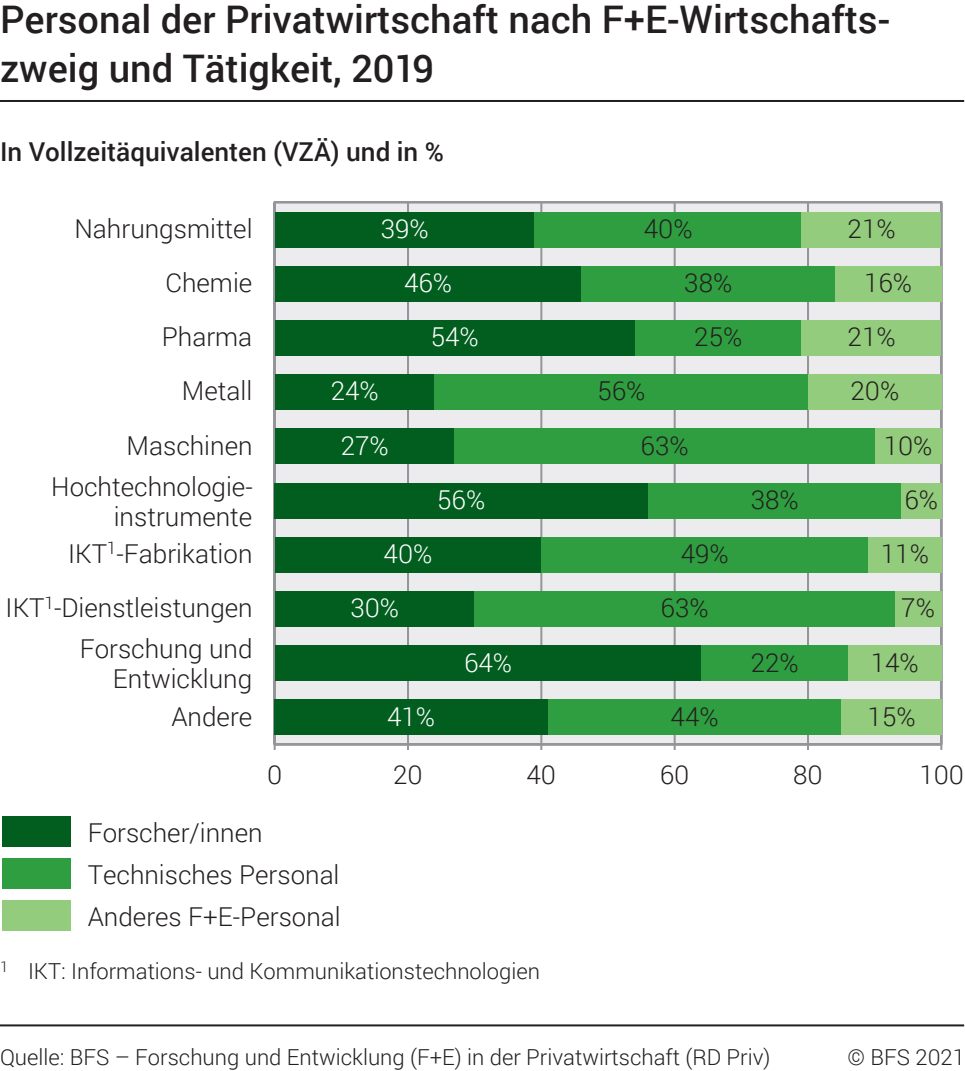
<style>
.page{position:relative;width:965px;height:1071px;background:#fff}
.page>*{position:absolute;margin:0;border:0;box-sizing:border-box;transform-origin:0 0}
.t1{font:500 38px/49.6px "Roboto";color:#231f20}
.t2{font:300 26px/54px "Roboto";color:#231f20;text-align:right}
.t3{font:500 26px "Roboto";color:#231f20}
.t4{font:300 26px "Roboto";color:#fff}
.t5{font:300 22px "Roboto";color:#231f20}
</style>
<div class="page">
<svg style="left:273px;top:201px;width:669px;height:549px;background:#e0e5e2"></svg>
<hr style="left:407px;top:202px;width:2px;height:542px;background:#939598">
<hr style="left:540px;top:202px;width:2px;height:542px;background:#939598">
<hr style="left:673px;top:202px;width:2px;height:542px;background:#939598">
<hr style="left:806px;top:202px;width:2px;height:542px;background:#939598">
<hr style="left:939px;top:202px;width:2px;height:542px;background:#939598">
<hr style="left:274px;top:743px;width:666px;height:2px;background:#939598">
<hr style="left:273px;top:202px;width:2px;height:542px;background:#939598">
<div style="left:274px;top:212px;width:260px;height:35px;background:#025e1f"></div>
<div style="left:534px;top:212px;width:267px;height:35px;background:#2f9e40"></div>
<div style="left:801px;top:212px;width:139px;height:35px;background:#93cc7c"></div>
<div style="left:274px;top:266px;width:307px;height:35px;background:#025e1f"></div>
<div style="left:581px;top:266px;width:253px;height:35px;background:#2f9e40"></div>
<div style="left:834px;top:266px;width:106px;height:35px;background:#93cc7c"></div>
<div style="left:274px;top:320px;width:360px;height:35px;background:#025e1f"></div>
<div style="left:634px;top:320px;width:167px;height:35px;background:#2f9e40"></div>
<div style="left:801px;top:320px;width:139px;height:35px;background:#93cc7c"></div>
<div style="left:274px;top:374px;width:160px;height:35px;background:#025e1f"></div>
<div style="left:434px;top:374px;width:373px;height:35px;background:#2f9e40"></div>
<div style="left:807px;top:374px;width:133px;height:35px;background:#93cc7c"></div>
<div style="left:274px;top:428px;width:180px;height:35px;background:#025e1f"></div>
<div style="left:454px;top:428px;width:420px;height:35px;background:#2f9e40"></div>
<div style="left:874px;top:428px;width:66px;height:35px;background:#93cc7c"></div>
<div style="left:274px;top:482px;width:373px;height:36px;background:#025e1f"></div>
<div style="left:647px;top:482px;width:253px;height:36px;background:#2f9e40"></div>
<div style="left:900px;top:482px;width:40px;height:36px;background:#93cc7c"></div>
<div style="left:274px;top:536px;width:267px;height:36px;background:#025e1f"></div>
<div style="left:541px;top:536px;width:326px;height:36px;background:#2f9e40"></div>
<div style="left:867px;top:536px;width:73px;height:36px;background:#93cc7c"></div>
<div style="left:274px;top:590px;width:200px;height:36px;background:#025e1f"></div>
<div style="left:474px;top:590px;width:420px;height:36px;background:#2f9e40"></div>
<div style="left:894px;top:590px;width:46px;height:36px;background:#93cc7c"></div>
<div style="left:274px;top:645px;width:427px;height:35px;background:#025e1f"></div>
<div style="left:701px;top:645px;width:146px;height:35px;background:#2f9e40"></div>
<div style="left:847px;top:645px;width:93px;height:35px;background:#93cc7c"></div>
<div style="left:274px;top:699px;width:274px;height:35px;background:#025e1f"></div>
<div style="left:548px;top:699px;width:292px;height:35px;background:#2f9e40"></div>
<div style="left:840px;top:699px;width:100px;height:35px;background:#93cc7c"></div>
<div style="left:2px;top:816px;width:68px;height:30px;background:#025e1f"></div>
<div style="left:2px;top:858px;width:68px;height:30px;background:#2f9e40"></div>
<div style="left:2px;top:900px;width:68px;height:30px;background:#93cc7c"></div>
<hr style="left:0;top:100px;width:963px;height:2px;background:#231f20">
<hr style="left:0;top:1023px;width:963px;height:2px;background:#231f20">
<h1 class="t1" style="left:0;top:-7px;width:891px">Personal der Privatwirtschaft nach F+E-Wirtschafts&shy;zweig und Tätigkeit, 2019</h1>
<p class="t3" style="left:0;top:133px;width:445px">In Vollzeitäquivalenten (VZÄ) und in %</p>
<p class="t2" style="left:74px;top:201px;width:179px">Nahrungsmittel<br>Chemie<br>Pharma<br>Metall<br>Maschinen</p>
<p class="t2" style="left:51px;top:470px;width:203px;line-height:30px">Hochtechnologie&shy;instrumente</p>
<p class="t2" style="left:6px;top:525px;width:248px">IKT<sup>1</sup>-Fabrikation<br>IKT<sup>1</sup>-Dienstleistungen</p>
<p class="t2" style="left:80px;top:633px;width:174px;line-height:30px">Forschung und<br>Entwicklung</p>
<p class="t2" style="left:171px;top:688px;width:82px">Andere</p>
<p class="t4" style="left:380px;top:210px;width:50px">39%</p>
<p class="t2" style="left:643px;top:201px;width:50px">40%</p>
<p class="t2" style="left:847px;top:201px;width:50px">21%</p>
<p class="t4" style="left:404px;top:264px;width:50px">46%</p>
<p class="t2" style="left:684px;top:255px;width:50px">38%</p>
<p class="t2" style="left:863px;top:255px;width:50px">16%</p>
<p class="t4" style="left:430px;top:319px;width:50px">54%</p>
<p class="t2" style="left:694px;top:309px;width:50px">25%</p>
<p class="t2" style="left:847px;top:309px;width:50px">21%</p>
<p class="t4" style="left:330px;top:373px;width:50px">24%</p>
<p class="t2" style="left:597px;top:363px;width:50px">56%</p>
<p class="t2" style="left:850px;top:363px;width:50px">20%</p>
<p class="t4" style="left:340px;top:427px;width:50px">27%</p>
<p class="t2" style="left:640px;top:417px;width:50px">63%</p>
<p class="t2" style="left:883px;top:417px;width:50px">10%</p>
<p class="t4" style="left:437px;top:481px;width:50px">56%</p>
<p class="t2" style="left:750px;top:471px;width:50px">38%</p>
<p class="t2" style="left:904px;top:471px;width:35px">6%</p>
<p class="t4" style="left:383px;top:535px;width:50px">40%</p>
<p class="t2" style="left:680px;top:525px;width:50px">49%</p>
<p class="t2" style="left:880px;top:525px;width:50px">11%</p>
<p class="t4" style="left:350px;top:589px;width:50px">30%</p>
<p class="t2" style="left:660px;top:579px;width:50px">63%</p>
<p class="t2" style="left:900px;top:579px;width:35px">7%</p>
<p class="t4" style="left:464px;top:644px;width:50px">64%</p>
<p class="t2" style="left:750px;top:634px;width:50px">22%</p>
<p class="t2" style="left:870px;top:634px;width:50px">14%</p>
<p class="t4" style="left:387px;top:698px;width:50px">41%</p>
<p class="t2" style="left:670px;top:688px;width:50px">44%</p>
<p class="t2" style="left:867px;top:688px;width:50px">15%</p>
<p class="t2" style="left:267px;top:746px;width:17px">0</p>
<p class="t2" style="left:393px;top:746px;width:31px">20</p>
<p class="t2" style="left:526px;top:746px;width:31px">40</p>
<p class="t2" style="left:659px;top:746px;width:31px">60</p>
<p class="t2" style="left:792px;top:746px;width:31px">80</p>
<p class="t2" style="left:918px;top:746px;width:46px">100</p>
<p class="t2" style="left:88px;top:810px;width:254px;line-height:42px;text-align:left">Forscher/innen<br>Technisches Personal<br>Anderes F+E-Personal</p>
<p class="t5" style="left:0;top:955px;width:541px"><sup>1</sup> IKT: Informations- und Kommunikationstechnologien</p>
<p class="t5" style="left:0;top:1041px;width:771px">Quelle: BFS – Forschung und Entwicklung (F+E) in der Privatwirtschaft (RD Priv)</p>
<p class="t5" style="left:847px;top:1041px;width:119px">© BFS 2021</p>
</div>
